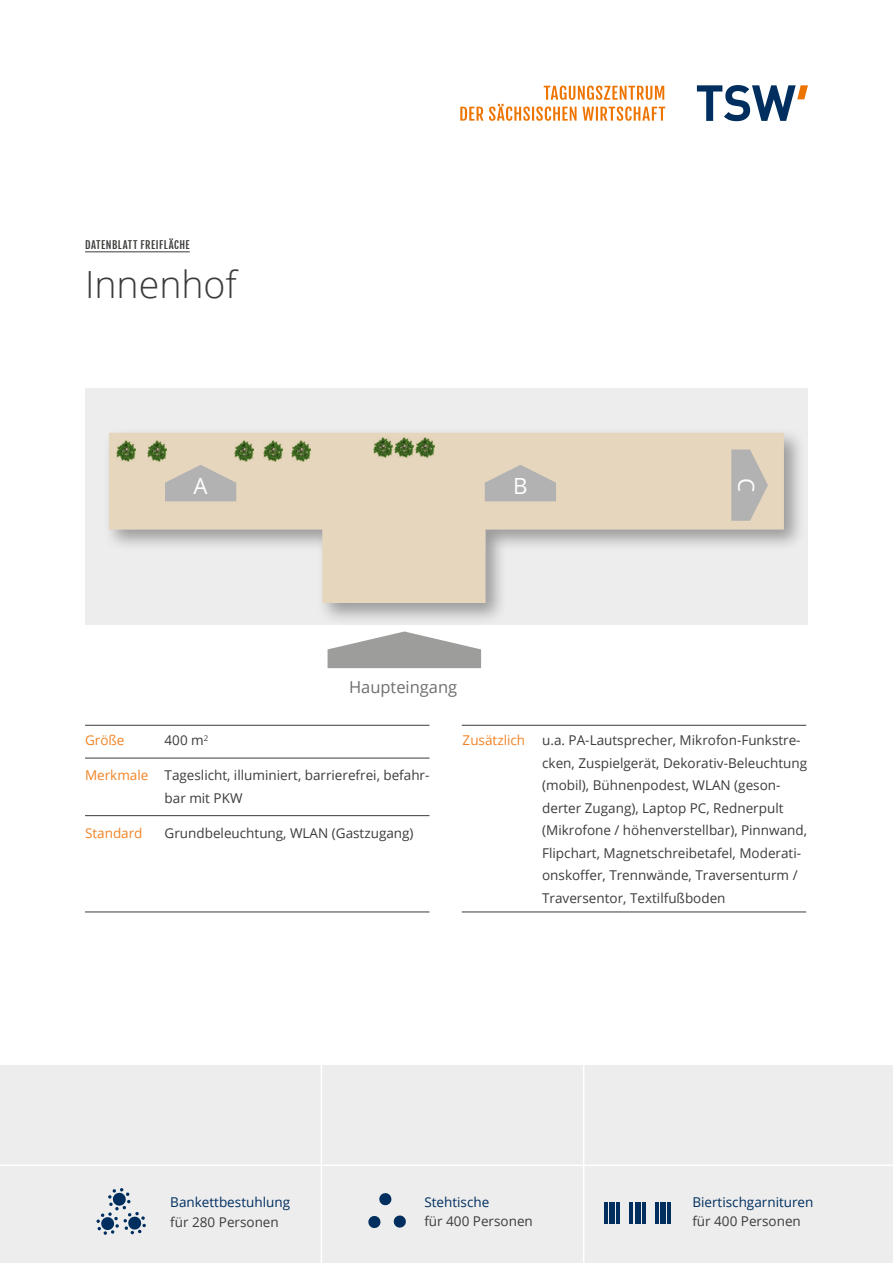
<style>
.page{position:relative;width:893px;height:1263px;background:#fff}
.page>*{position:absolute;margin:0;border:0;box-sizing:border-box;transform-origin:0 0}
.t1{font:300 37.5px "Open Sans";color:#3c3c3b}
.t2{font:22.2px "Open Sans";color:#fff}
.t3{font:16.5px "Open Sans";color:#706f6f}
.t4{font:13.5px/22.5px "Open Sans";color:#3c3c3b}
.t5{font:13.5px "Open Sans";color:#002e5f}
.t6{font:13.5px "Open Sans";color:#f08325}
.t7{font:10.5px "Fjalla One";letter-spacing:.05em;color:#3c3c3b}
.s1{color:#f08325}
</style>
<div class="page">
<svg style="left:697px;top:85px;width:111px;height:36px"></svg>
<svg style="left:460px;top:86px;width:205px;height:35px"></svg>
<div style="left:85px;top:388px;width:723px;height:237px;background:#ededed"></div>
<hr style="left:85px;top:252px;width:105px;height:1px;background:#3c3c3b">
<div style="left:0;top:1066px;width:893px;height:197px;background:#ededed"></div>
<hr style="left:0;top:1164px;width:893px;height:2px;background:#fff">
<hr style="left:321px;top:1044px;width:1px;height:219px;background:#fff">
<hr style="left:583px;top:1044px;width:1px;height:219px;background:#fff">
<hr style="left:85px;top:725px;width:344px;height:1px;background:#3c3c3b">
<hr style="left:85px;top:758px;width:344px;height:1px;background:#3c3c3b">
<hr style="left:85px;top:815px;width:344px;height:1px;background:#3c3c3b">
<hr style="left:85px;top:912px;width:344px;height:1px;background:#3c3c3b">
<svg style="left:96px;top:1188px;width:50px;height:47px"></svg>
<div style="left:609px;top:1202px;width:6px;height:22px;background:#002e5f"></div>
<div style="left:635px;top:1202px;width:5px;height:22px;background:#002e5f"></div>
<div style="left:660px;top:1202px;width:6px;height:22px;background:#002e5f"></div>
<hr style="left:604px;top:1202px;width:3px;height:22px;background:#002e5f">
<hr style="left:630px;top:1202px;width:3px;height:22px;background:#002e5f">
<hr style="left:655px;top:1202px;width:3px;height:22px;background:#002e5f">
<hr style="left:617px;top:1202px;width:3px;height:22px;background:#002e5f">
<hr style="left:642px;top:1202px;width:3px;height:22px;background:#002e5f">
<hr style="left:668px;top:1202px;width:3px;height:22px;background:#002e5f">
<svg style="left:368px;top:1216px;width:13px;height:13px"></svg>
<svg style="left:379px;top:1193px;width:13px;height:13px"></svg>
<svg style="left:393px;top:1215px;width:13px;height:13px"></svg>
<svg style="left:0;top:1164px;width:13px;height:1px"></svg>
<div style="left:103px;top:427px;width:703px;height:199px;background:#000;opacity:.35"></div>
<div style="left:109px;top:433px;width:675px;height:97px;background:#e7d6be"></div>
<div style="left:322px;top:526px;width:164px;height:77px;background:#e7d6be"></div>
<img style="left:373px;top:437px;width:19px;height:20px">
<img style="left:394px;top:437px;width:19px;height:20px">
<img style="left:415px;top:437px;width:20px;height:20px">
<img style="left:117px;top:441px;width:19px;height:20px">
<img style="left:148px;top:441px;width:19px;height:20px">
<img style="left:234px;top:441px;width:19px;height:20px">
<img style="left:263px;top:441px;width:19px;height:20px">
<img style="left:292px;top:441px;width:19px;height:20px">
<hr style="left:462px;top:725px;width:344px;height:1px;background:#3c3c3b">
<hr style="left:462px;top:912px;width:344px;height:1px;background:#3c3c3b">
<svg style="left:328px;top:631px;width:153px;height:37px"></svg>
<svg style="left:165px;top:465px;width:71px;height:36px"></svg>
<svg style="left:485px;top:465px;width:71px;height:36px"></svg>
<svg style="left:731px;top:449px;width:37px;height:72px"></svg>
<p class="t7" style="left:85px;top:238px;width:106px">DATENBLATT FREIFLÄCHE</p>
<h1 class="t1" style="left:85px;top:259px;width:153px">Innenhof</h1>
<h2 class="t2" style="left:194px;top:471px;width:16px">A</h2>
<h2 class="t2" style="left:513px;top:471px;width:16px">B</h2>
<h2 class="t2" style="left:762px;top:478px;width:16px;rotate:90deg">C</h2>
<p class="t3" style="left:349px;top:676px;width:110px">Haupteingang</p>
<p class="t6" style="left:85px;top:731px;width:41px">Größe</p>
<p class="t4" style="left:165px;top:729px;width:45px">400 m<sup>2</sup></p>
<p class="t4" style="left:165px;top:764px;width:266px;text-indent:-80px"><span class="s1">Merkmale</span> Tageslicht, illuminiert, barrierefrei, befahr&shy;bar mit PKW</p>
<p class="t6" style="left:85px;top:824px;width:59px">Standard</p>
<p class="t4" style="left:165px;top:822px;width:251px">Grundbeleuchtung, WLAN (Gastzugang)</p>
<p class="t6" style="left:463px;top:731px;width:64px">Zusätzlich</p>
<p class="t4" style="left:542px;top:729px;width:266px">u.a. PA-Lautsprecher, Mikrofon-Funkstre&shy;cken, Zuspielgerät, Dekorativ-Beleuchtung (mobil), Bühnenpodest, WLAN (geson&shy;derter Zugang), Laptop PC, Rednerpult (Mikrofone / höhenverstellbar), Pinnwand, Flipchart, Magnetschreibetafel, Moderati&shy;onskoffer, Trennwände, Traversenturm / Traversentor, Textilfußboden</p>
<p class="t5" style="left:170px;top:1193px;width:121px">Bankettbestuhlung</p>
<p class="t4" style="left:170px;top:1210px;width:110px">für 280 Personen</p>
<p class="t5" style="left:424px;top:1193px;width:66px">Stehtische</p>
<p class="t4" style="left:424px;top:1210px;width:110px">für 400 Personen</p>
<p class="t5" style="left:692px;top:1193px;width:123px">Biertischgarnituren</p>
<p class="t4" style="left:692px;top:1210px;width:110px">für 400 Personen</p>
</div>
